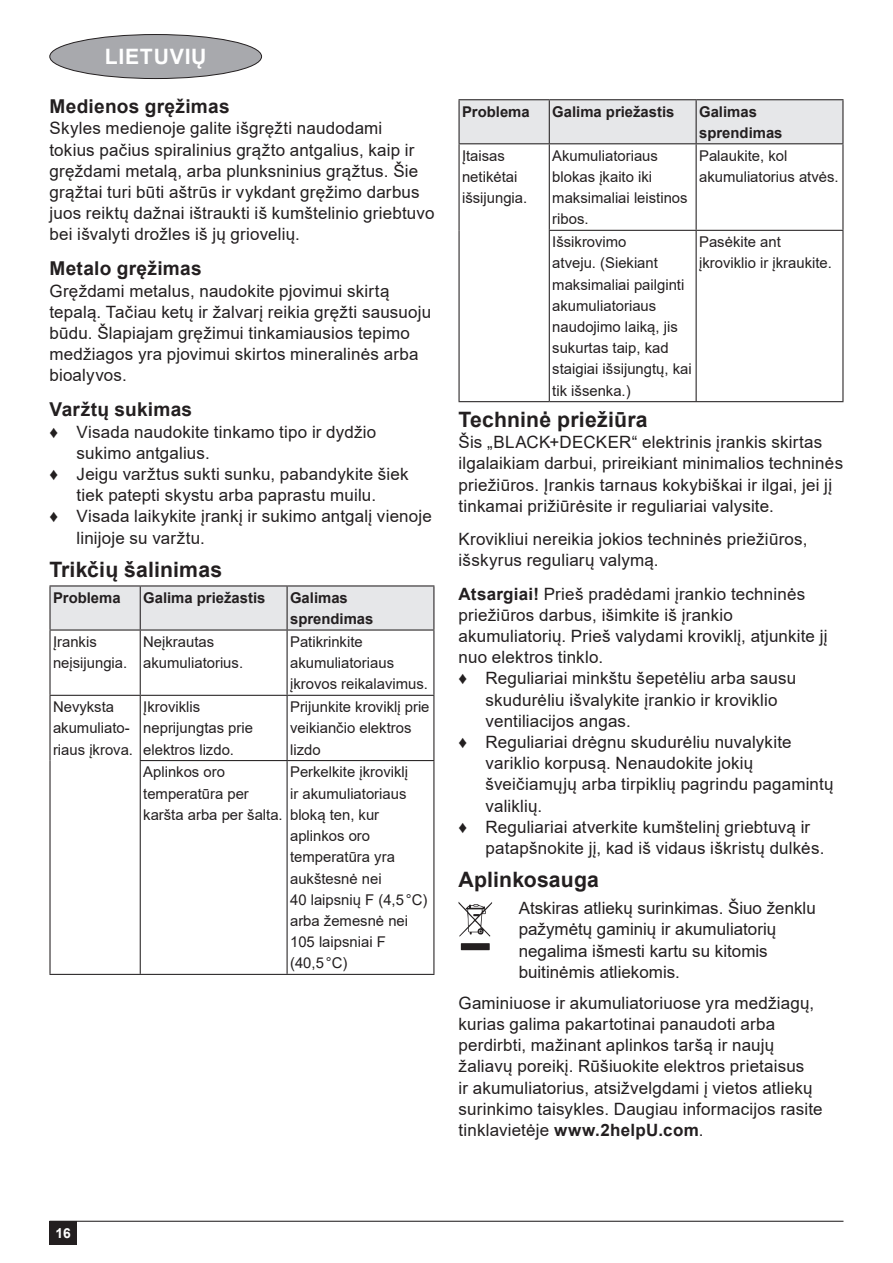
<style>
.page{position:relative;width:893px;height:1263px;background:#fff}
.page>*{position:absolute;margin:0;border:0;box-sizing:border-box;transform-origin:0 0}
.t1{font:700 21.15px "Arial";letter-spacing:.01em;color:#231f20}
.t2{font:700 21.15px "Arial";letter-spacing:.035em;color:#fff}
.t3{font:700 19.05px "Arial";letter-spacing:.015em;color:#231f20}
.t4{font:16.95px/21.1px "Arial";letter-spacing:.01em;color:#231f20}
.t5{font:14.85px/21.1px "Arial";color:#231f20}
.t6{font:700 14.85px/21.1px "Arial";color:#231f20}
.t7{font:700 13.8px "Arial";color:#fff}
.s1{font-weight:700}
</style>
<div class="page">
<hr style="left:50px;top:1221px;width:793px;height:1px;background:#231f20">
<div style="left:50px;top:1222px;width:27px;height:23px;background:#231f20"></div>
<div style="left:50px;top:35px;width:212px;height:44px;background:#a8a9ad;border-radius:50%"></div>
<div style="left:50px;top:34px;width:212px;height:45px;border:1px solid #231f20;border-radius:50%"></div>
<div style="left:51px;top:587px;width:382px;height:43px;background:#e6e7e9"></div>
<hr style="left:49px;top:631px;width:2px;height:64px;background:#231f20">
<hr style="left:140px;top:631px;width:1px;height:64px;background:#231f20">
<hr style="left:287px;top:631px;width:1px;height:64px;background:#231f20">
<hr style="left:433px;top:631px;width:1px;height:64px;background:#231f20">
<hr style="left:49px;top:695px;width:91px;height:1px;background:#231f20">
<hr style="left:49px;top:696px;width:2px;height:65px;background:#231f20">
<hr style="left:49px;top:761px;width:2px;height:213px;background:#231f20">
<hr style="left:140px;top:695px;width:147px;height:1px;background:#231f20">
<hr style="left:140px;top:696px;width:1px;height:64px;background:#231f20">
<hr style="left:287px;top:695px;width:147px;height:1px;background:#231f20">
<hr style="left:287px;top:696px;width:1px;height:64px;background:#231f20">
<hr style="left:433px;top:696px;width:1px;height:64px;background:#231f20">
<hr style="left:140px;top:760px;width:147px;height:1px;background:#231f20">
<hr style="left:140px;top:761px;width:1px;height:213px;background:#231f20">
<hr style="left:287px;top:760px;width:147px;height:1px;background:#231f20">
<hr style="left:287px;top:761px;width:1px;height:213px;background:#231f20">
<hr style="left:433px;top:761px;width:1px;height:213px;background:#231f20">
<hr style="left:49px;top:585px;width:91px;height:2px;background:#231f20">
<hr style="left:49px;top:587px;width:2px;height:43px;background:#231f20">
<hr style="left:140px;top:585px;width:147px;height:2px;background:#231f20">
<hr style="left:140px;top:587px;width:1px;height:43px;background:#231f20">
<hr style="left:287px;top:585px;width:147px;height:2px;background:#231f20">
<hr style="left:287px;top:587px;width:1px;height:43px;background:#231f20">
<hr style="left:433px;top:587px;width:1px;height:43px;background:#231f20">
<hr style="left:49px;top:630px;width:385px;height:1px;background:#231f20">
<hr style="left:49px;top:974px;width:385px;height:1px;background:#231f20">
<div style="left:460px;top:100px;width:382px;height:43px;background:#e6e7e9"></div>
<hr style="left:458px;top:99px;width:91px;height:1px;background:#231f20">
<hr style="left:458px;top:100px;width:2px;height:43px;background:#231f20">
<hr style="left:549px;top:99px;width:147px;height:1px;background:#231f20">
<hr style="left:549px;top:100px;width:1px;height:43px;background:#231f20">
<hr style="left:696px;top:99px;width:147px;height:1px;background:#231f20">
<hr style="left:695px;top:100px;width:2px;height:43px;background:#231f20">
<hr style="left:842px;top:100px;width:1px;height:43px;background:#231f20">
<hr style="left:458px;top:143px;width:385px;height:1px;background:#231f20">
<hr style="left:458px;top:144px;width:2px;height:86px;background:#231f20">
<hr style="left:458px;top:230px;width:2px;height:171px;background:#231f20">
<hr style="left:458px;top:401px;width:91px;height:1px;background:#231f20">
<hr style="left:549px;top:144px;width:1px;height:86px;background:#231f20">
<hr style="left:695px;top:144px;width:2px;height:86px;background:#231f20">
<hr style="left:842px;top:144px;width:1px;height:86px;background:#231f20">
<hr style="left:549px;top:230px;width:147px;height:1px;background:#231f20">
<hr style="left:549px;top:231px;width:1px;height:170px;background:#231f20">
<hr style="left:696px;top:230px;width:147px;height:1px;background:#231f20">
<hr style="left:695px;top:231px;width:2px;height:170px;background:#231f20">
<hr style="left:842px;top:231px;width:1px;height:170px;background:#231f20">
<hr style="left:549px;top:401px;width:294px;height:1px;background:#231f20">
<svg style="left:458px;top:902px;width:34px;height:48px"></svg>
<p class="t2" style="left:105px;top:45px;width:103px">LIETUVIŲ</p>
<p class="t3" style="left:49px;top:96px;width:182px">Medienos gręžimas</p>
<p class="t4" style="left:49px;top:118px;width:386px">Skyles medienoje galite išgręžti naudodami<br>tokius pačius spiralinius grąžto antgalius, kaip ir gręždami metalą, arba plunksninius grąžtus. Šie grąžtai turi būti aštrūs ir vykdant gręžimo darbus juos reiktų dažnai ištraukti iš kumštelinio griebtuvo bei išvalyti drožles iš jų griovelių.</p>
<p class="t3" style="left:49px;top:258px;width:154px">Metalo gręžimas</p>
<p class="t4" style="left:49px;top:280px;width:383px">Gręždami metalus, naudokite pjovimui skirtą tepalą. Tačiau ketų ir žalvarį reikia gręžti sausuoju būdu. Šlapiajam gręžimui tinkamiausios tepimo medžiagos yra pjovimui skirtos mineralinės arba bioalyvos.</p>
<p class="t3" style="left:49px;top:399px;width:144px">Varžtų sukimas</p>
<p class="t4" style="left:49px;top:421px;width:328px">♦ Visada naudokite tinkamo tipo ir dydžio</p>
<p class="t4" style="left:77px;top:442px;width:135px">sukimo antgalius.</p>
<p class="t4" style="left:49px;top:464px;width:361px">♦ Jeigu varžtus sukti sunku, pabandykite šiek</p>
<p class="t4" style="left:77px;top:485px;width:301px">tiek patepti skystu arba paprastu muilu.</p>
<p class="t4" style="left:49px;top:506px;width:384px">♦ Visada laikykite įrankį ir sukimo antgalį vienoje</p>
<p class="t4" style="left:77px;top:527px;width:130px">linijoje su varžtu.</p>
<p class="t1" style="left:49px;top:558px;width:174px">Trikčių šalinimas</p>
<p class="t6" style="left:53px;top:587px;width:69px">Problema</p>
<p class="t6" style="left:143px;top:587px;width:124px">Galima priežastis</p>
<p class="t6" style="left:290px;top:587px;width:85px">Galimas sprendimas</p>
<p class="t5" style="left:53px;top:631px;width:76px">Įrankis neįsijungia.</p>
<p class="t5" style="left:143px;top:631px;width:101px">Neįkrautas akumuliatorius.</p>
<p class="t5" style="left:290px;top:631px;width:139px">Patikrinkite akumuliatoriaus įkrovos reikalavimus.</p>
<p class="t5" style="left:53px;top:696px;width:82px">Nevyksta akumuliato&shy;riaus įkrova.</p>
<p class="t5" style="left:143px;top:696px;width:111px">Įkroviklis neprijungtas prie elektros lizdo.</p>
<p class="t5" style="left:290px;top:696px;width:141px">Prijunkite kroviklį prie veikiančio elektros lizdo</p>
<p class="t5" style="left:143px;top:762px;width:141px">Aplinkos oro temperatūra per karšta arba per šalta.</p>
<p class="t5" style="left:290px;top:762px;width:139px">Perkelkite įkroviklį<br>ir akumuliatoriaus bloką ten, kur aplinkos oro temperatūra yra aukštesnė nei<br>40 laipsnių F (4,5 °C) arba žemesnė nei<br>105 laipsniai F<br>(40,5 °C)</p>
<p class="t6" style="left:462px;top:101px;width:69px">Problema</p>
<p class="t6" style="left:552px;top:101px;width:124px">Galima priežastis</p>
<p class="t6" style="left:699px;top:101px;width:85px">Galimas sprendimas</p>
<p class="t5" style="left:462px;top:145px;width:67px">Įtaisas netikėtai išsijungia.</p>
<p class="t5" style="left:552px;top:145px;width:137px">Akumuliatoriaus blokas įkaito iki maksimaliai leistinos ribos.</p>
<p class="t5" style="left:699px;top:145px;width:141px">Palaukite, kol akumuliatorius atvės.</p>
<p class="t5" style="left:552px;top:231px;width:141px">Išsikrovimo<br>atveju. (Siekiant maksimaliai pailginti akumuliatoriaus naudojimo laiką, jis sukurtas taip, kad staigiai išsijungtų, kai tik išsenka.)</p>
<p class="t5" style="left:699px;top:231px;width:134px">Pasėkite ant įkroviklio ir įkraukite.</p>
<p class="t1" style="left:458px;top:408px;width:191px">Techninė priežiūra</p>
<p class="t4" style="left:458px;top:432px;width:386px">Šis „BLACK+DECKER“ elektrinis įrankis skirtas ilgalaikiam darbui, prireikiant minimalios techninės priežiūros. Įrankis tarnaus kokybiškai ir ilgai, jei jį tinkamai prižiūrėsite ir reguliariai valysite.</p>
<p class="t4" style="left:458px;top:529px;width:350px">Krovikliui nereikia jokios techninės priežiūros, išskyrus reguliarų valymą.</p>
<p class="t4" style="left:458px;top:583px;width:348px"><span class="s1">Atsargiai!</span> Prieš pradėdami įrankio techninės</p>
<p class="t4" style="left:458px;top:604px;width:276px">priežiūros darbus, išimkite iš įrankio</p>
<p class="t4" style="left:458px;top:626px;width:371px">akumuliatorių. Prieš valydami kroviklį, atjunkite jį</p>
<p class="t4" style="left:458px;top:647px;width:146px">nuo elektros tinklo.</p>
<p class="t4" style="left:458px;top:668px;width:339px">♦ Reguliariai minkštu šepetėliu arba sausu</p>
<p class="t4" style="left:486px;top:689px;width:294px">skudurėliu išvalykite įrankio ir kroviklio</p>
<p class="t4" style="left:486px;top:710px;width:147px">ventiliacijos angas.</p>
<p class="t4" style="left:458px;top:732px;width:334px">♦ Reguliariai drėgnu skudurėliu nuvalykite</p>
<p class="t4" style="left:486px;top:753px;width:269px">variklio korpusą. Nenaudokite jokių</p>
<p class="t4" style="left:486px;top:774px;width:349px">šveičiamųjų arba tirpiklių pagrindu pagamintų</p>
<p class="t4" style="left:486px;top:795px;width:58px">valiklių.</p>
<p class="t4" style="left:458px;top:816px;width:353px">♦ Reguliariai atverkite kumštelinį griebtuvą ir</p>
<p class="t4" style="left:486px;top:838px;width:340px">patapšnokite jį, kad iš vidaus iškristų dulkės.</p>
<p class="t1" style="left:458px;top:868px;width:142px">Aplinkosauga</p>
<p class="t4" style="left:519px;top:898px;width:299px">Atskiras atliekų surinkimas. Šiuo ženklu pažymėtų gaminių ir akumuliatorių negalima išmesti kartu su kitomis buitinėmis atliekomis.</p>
<p class="t4" style="left:458px;top:992px;width:366px">Gaminiuose ir akumuliatoriuose yra medžiagų, kurias galima pakartotinai panaudoti arba perdirbti, mažinant aplinkos taršą ir naujų žaliavų poreikį. Rūšiuokite elektros prietaisus<br>ir akumuliatorius, atsižvelgdami į vietos atliekų surinkimo taisykles. Daugiau informacijos rasite tinklavietėje <span class="s1">www.2helpU.com</span>.</p>
<p class="t7" style="left:55px;top:1226px;width:17px">16</p>
</div>
